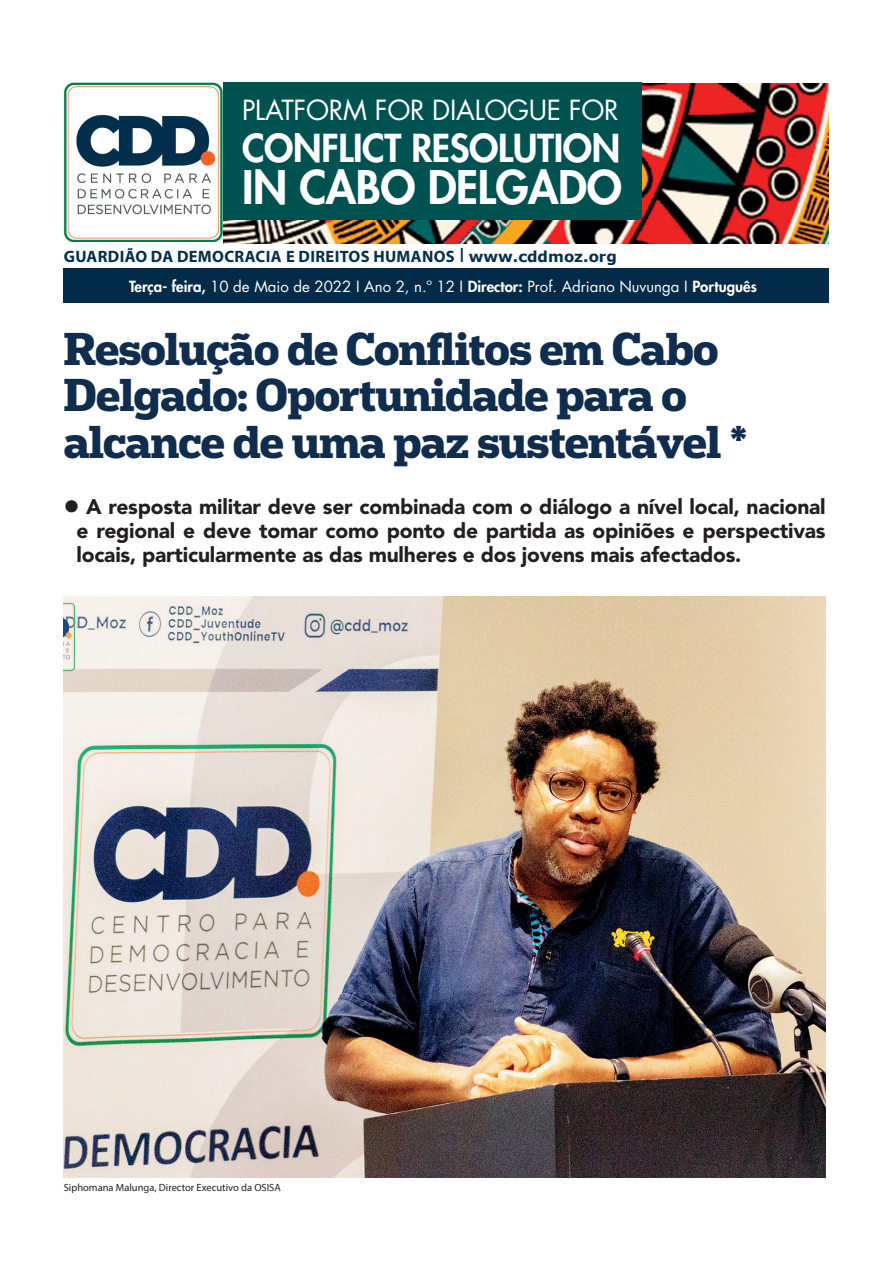
<style>
.page{position:relative;width:893px;height:1263px;background:#fff}
.page>*{position:absolute;margin:0;border:0;box-sizing:border-box;transform-origin:0 0}
.t1{font:800 45px "Futura LT";letter-spacing:-.01em;color:#fff}
.t2{font:700 43.5px/46.5px "Popular";letter-spacing:-.02em;color:#102d4e}
.t3{font:800 37.5px "Futura LT";letter-spacing:-.01em;color:#fff}
.t4{font:27px "Futura LT";letter-spacing:-.01em;color:#fff}
.t5{font:900 21px/24px "Avenir LT Std";letter-spacing:-.01em;color:#231f20;text-align:justify}
.t6{font:700 16.5px "Myriad Pro";letter-spacing:.02em;color:#03304d}
.t7{font:15px "Futura LT";color:#fff}
.t8{font:10.5px "Myriad Pro";color:#231f20}
.s1{font-weight:400;font-size:20.85px}
.s2{font-family:"Verdana";font-size:15px}
.s3{font-weight:800}
</style>
<div class="page">
<img style="left:64px;top:596px;width:762px;height:582px">
<img style="left:223px;top:83px;width:605px;height:161px">
<img style="left:64px;top:83px;width:159px;height:159px">
<div style="left:224px;top:83px;width:418px;height:137px;background:#005251"></div>
<div style="left:64px;top:268px;width:765px;height:34px;background:#022b49"></div>
<p class="t4" style="left:242px;top:93px;width:378px">PLATFORM FOR DIALOGUE FOR</p>
<h3 class="t3" style="left:242px;top:124px;width:380px">CONFLICT RESOLUTION</h3>
<h1 class="t1" style="left:242px;top:158px;width:381px">IN CABO DELGADO</h1>
<p class="t6" style="left:64px;top:245px;width:554px">GUARDIÃO DA DEMOCRACIA E DIREITOS HUMANOS <span class="s1">I</span> <span class="s2">www.cddmoz.org</span></p>
<p class="t7" style="left:129px;top:277px;width:629px"><span class="s3">Terça- feira,</span> 10 de Maio de 2022 I Ano 2, n.º 12 I <span class="s3">Director:</span> Prof. Adriano Nuvunga I <span class="s3">Português</span></p>
<h2 class="t2" style="left:64px;top:324px;width:686px">Resolução de Conflitos em Cabo<br>Delgado: Oportunidade para o alcance de uma paz sustentável *</h2>
<p class="t5" style="left:77px;top:494px;width:751px;text-indent:-13px">● A resposta militar deve ser combinada com o diálogo a nível local, nacional e regional e deve tomar como ponto de partida as opiniões e perspectivas locais, particularmente as das mulheres e dos jovens mais afectados.</p>
<p class="t8" style="left:64px;top:1181px;width:219px">Siphomana Malunga, Director Executivo da OSISA</p>
</div>
